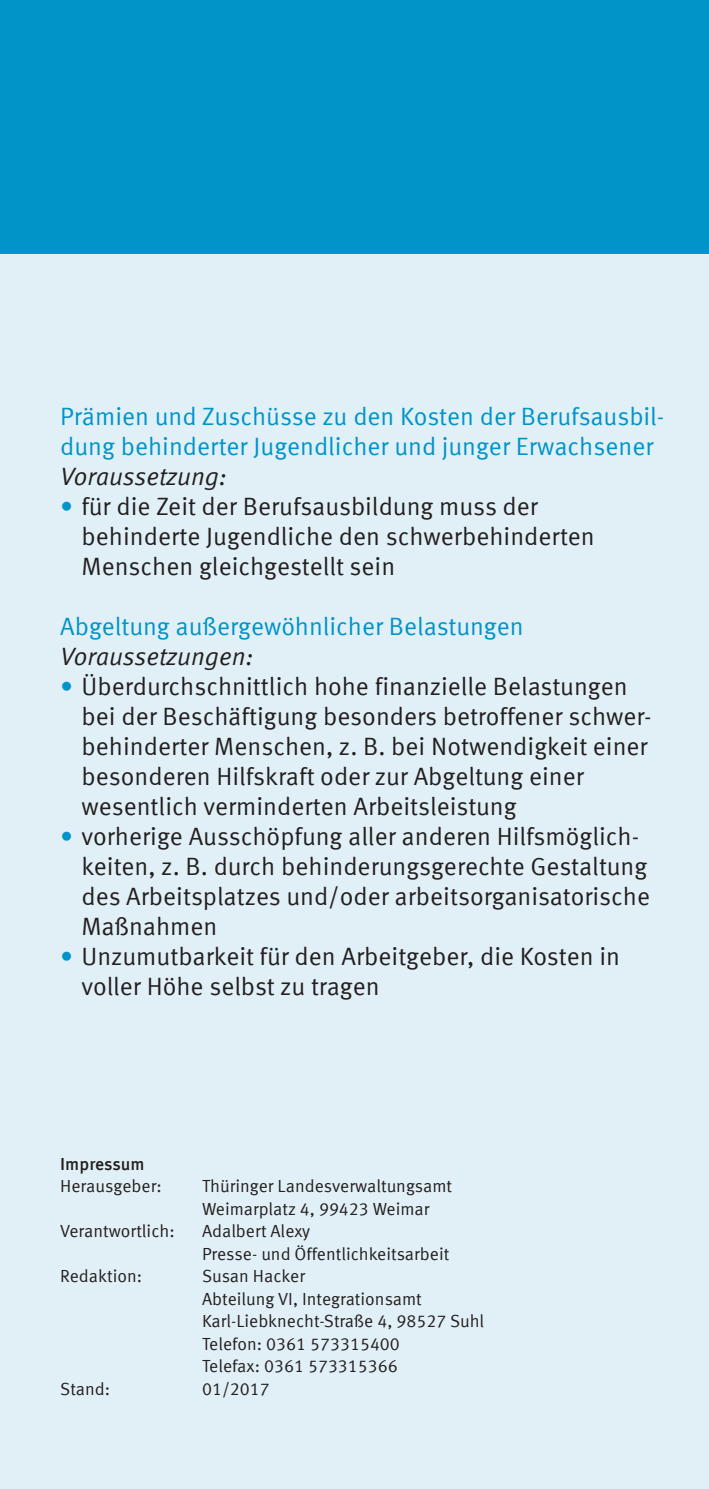
<style>
.page{position:relative;width:709px;height:1489px;background:#fff}
.page>*{position:absolute;margin:0;border:0;box-sizing:border-box;transform-origin:0 0}
.t1{font:25px/30px "Meta Offc Pro Norm";color:#231f20}
.t2{font:25px/30px "Meta Offc Pro Norm";color:#0094c8}
.t3{font:25px "Meta Offc Pro Norm Ita";color:#231f20}
.t4{font:17.5px/22.5px "Meta Offc Pro Norm";color:#231f20}
.t5{font:500 17.5px "Meta Offc Pro";letter-spacing:-.005em;color:#231f20}
.s1{color:#0094c8}
</style>
<div class="page">
<div style="left:0;top:253px;width:709px;height:1235px;background:#e1f0f7"></div>
<div style="left:0;top:0;width:709px;height:253px;background:#0094c8"></div>
<p class="t2" style="left:60px;top:400px;width:605px">Prämien und Zuschüsse zu den Kosten der Berufsausbil&shy;dung behinderter Jugendlicher und junger Erwachsener</p>
<p class="t3" style="left:60px;top:457px;width:168px">Voraussetzung:</p>
<p class="t1" style="left:81px;top:490px;width:515px;text-indent:-21px"><span class="s1">•</span> für die Zeit der Berufsausbildung muss der behinderte Jugendliche den schwerbehinderten<br>Menschen gleichgestellt sein</p>
<p class="t2" style="left:60px;top:610px;width:465px">Abgeltung außergewöhnlicher Belastungen</p>
<p class="t3" style="left:60px;top:637px;width:194px">Voraussetzungen:</p>
<p class="t1" style="left:81px;top:670px;width:571px;text-indent:-21px"><span class="s1">•</span> Überdurchschnittlich hohe finanzielle Belastungen bei der Beschäftigung besonders betroffener schwer&shy;behinderter Menschen, z. B. bei Notwendigkeit einer besonderen Hilfskraft oder zur Abgeltung einer wesentlich verminderten Arbeitsleistung</p>
<p class="t1" style="left:81px;top:820px;width:570px;text-indent:-21px"><span class="s1">•</span> vorherige Ausschöpfung aller anderen Hilfsmöglich&shy;keiten, z. B. durch behinderungsgerechte Gestaltung des Arbeitsplatzes und/oder arbeitsorganisatorische Maßnahmen</p>
<p class="t1" style="left:81px;top:940px;width:540px;text-indent:-21px"><span class="s1">•</span> Unzumutbarkeit für den Arbeitgeber, die Kosten in voller Höhe selbst zu tragen</p>
<p class="t5" style="left:60px;top:1149px;width:86px">Impressum</p>
<p class="t4" style="left:60px;top:1173px;width:103px">Herausgeber:</p>
<p class="t4" style="left:202px;top:1173px;width:251px">Thüringer Landesverwaltungsamt<br>Weimarplatz 4, 99423 Weimar</p>
<p class="t4" style="left:60px;top:1218px;width:116px">Verantwortlich:</p>
<p class="t4" style="left:202px;top:1218px;width:249px">Adalbert Alexy<br>Presse- und Öffentlichkeitsarbeit</p>
<p class="t4" style="left:60px;top:1263px;width:83px">Redaktion:</p>
<p class="t4" style="left:202px;top:1263px;width:284px">Susan Hacker<br>Abteilung VI, Integrationsamt<br>Karl-Liebknecht-Straße 4, 98527 Suhl<br>Telefon: 0361 573315400<br>Telefax: 0361 573315366</p>
<p class="t4" style="left:60px;top:1376px;width:51px">Stand:</p>
<p class="t4" style="left:202px;top:1376px;width:69px">01/2017</p>
</div>
